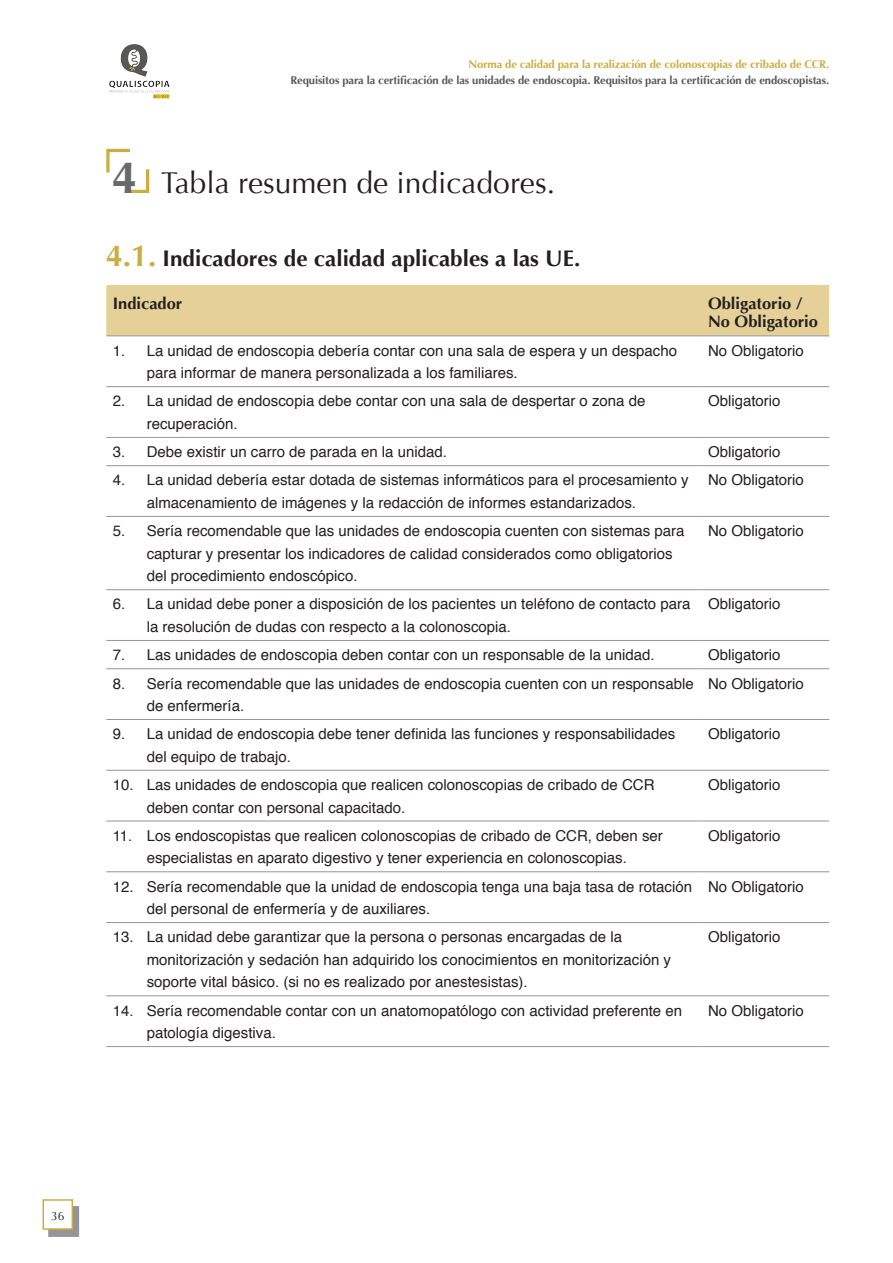
<style>
.page{position:relative;width:893px;height:1263px;background:#fff}
.page>*{position:absolute;margin:0;border:0;box-sizing:border-box;transform-origin:0 0}
.t1{font:30px "Optima";color:#231f20}
.t2{font:700 22.5px "Optima";color:#231f20}
.t3{font:700 16.5px/18.8px "Optima";color:#231f20}
.t4{font:15px/22.5px "Helvetica";color:#231f20}
.t5{font:12px "Optima";color:#231f20}
.t6{font:700 11.25px "Optima";letter-spacing:-.01em;color:#57585a}
.t7{font:700 11.25px "Optima";letter-spacing:-.01em;color:#cdad40}
.s1{font-weight:700;font-size:45px;color:#69696c}
.s2{font-size:30px;color:#cdad40}
</style>
<div class="page">
<div style="left:48px;top:1206px;width:31px;height:31px;background:#939598"></div>
<div style="left:43px;top:1199px;width:30px;height:31px;background:#fff;border:2px solid #cdad40"></div>
<img style="left:109px;top:44px;width:61px;height:55px">
<svg style="left:106px;top:148px;width:44px;height:45px"></svg>
<div style="left:106px;top:285px;width:723px;height:50px;background:#e5d098"></div>
<hr style="left:106px;top:335px;width:596px;height:1px;background:#939598">
<hr style="left:702px;top:335px;width:127px;height:1px;background:#939598">
<hr style="left:106px;top:386px;width:596px;height:1px;background:#939598">
<hr style="left:702px;top:386px;width:127px;height:1px;background:#939598">
<hr style="left:106px;top:437px;width:596px;height:1px;background:#939598">
<hr style="left:702px;top:437px;width:127px;height:1px;background:#939598">
<hr style="left:106px;top:465px;width:596px;height:1px;background:#939598">
<hr style="left:702px;top:465px;width:127px;height:1px;background:#939598">
<hr style="left:106px;top:516px;width:596px;height:1px;background:#939598">
<hr style="left:702px;top:516px;width:127px;height:1px;background:#939598">
<hr style="left:106px;top:589px;width:596px;height:1px;background:#939598">
<hr style="left:702px;top:589px;width:127px;height:1px;background:#939598">
<hr style="left:106px;top:640px;width:596px;height:1px;background:#939598">
<hr style="left:702px;top:640px;width:127px;height:1px;background:#939598">
<hr style="left:106px;top:668px;width:596px;height:1px;background:#939598">
<hr style="left:702px;top:668px;width:127px;height:1px;background:#939598">
<hr style="left:106px;top:719px;width:596px;height:1px;background:#939598">
<hr style="left:702px;top:719px;width:127px;height:1px;background:#939598">
<hr style="left:106px;top:770px;width:596px;height:1px;background:#939598">
<hr style="left:702px;top:770px;width:127px;height:1px;background:#939598">
<hr style="left:106px;top:821px;width:596px;height:1px;background:#939598">
<hr style="left:702px;top:821px;width:127px;height:1px;background:#939598">
<hr style="left:106px;top:871px;width:596px;height:1px;background:#939598">
<hr style="left:702px;top:871px;width:127px;height:1px;background:#939598">
<hr style="left:106px;top:922px;width:596px;height:1px;background:#939598">
<hr style="left:702px;top:922px;width:127px;height:1px;background:#939598">
<hr style="left:106px;top:995px;width:596px;height:1px;background:#939598">
<hr style="left:702px;top:995px;width:127px;height:1px;background:#939598">
<hr style="left:106px;top:1046px;width:596px;height:1px;background:#939598">
<hr style="left:702px;top:1046px;width:127px;height:1px;background:#939598">
<p class="t7" style="left:468px;top:57px;width:362px">Norma de calidad para la realización de colonoscopias de cribado de CCR.</p>
<p class="t6" style="left:290px;top:74px;width:540px">Requisitos para la certificación de las unidades de endoscopia. Requisitos para la certificación de endoscopistas.</p>
<h1 class="t1" style="left:112px;top:165px;width:444px"><span class="s1">4</span> Tabla resumen de indicadores.</h1>
<h2 class="t2" style="left:106px;top:245px;width:475px"><span class="s2">4.1.</span> Indicadores de calidad aplicables a las UE.</h2>
<p class="t3" style="left:113px;top:294px;width:71px">Indicador</p>
<p class="t3" style="left:708px;top:294px;width:112px">Obligatorio /<br>No Obligatorio</p>
<p class="t4" style="left:147px;top:340px;width:532px;text-indent:-34px">1. La unidad de endoscopia debería contar con una sala de espera y un despacho para informar de manera personalizada a los familiares.</p>
<p class="t4" style="left:708px;top:340px;width:97px">No Obligatorio</p>
<p class="t4" style="left:147px;top:390px;width:500px;text-indent:-34px">2. La unidad de endoscopia debe contar con una sala de despertar o zona de recuperación.</p>
<p class="t4" style="left:708px;top:390px;width:74px">Obligatorio</p>
<p class="t4" style="left:113px;top:441px;width:336px">3. Debe existir un carro de parada en la unidad.</p>
<p class="t4" style="left:708px;top:441px;width:74px">Obligatorio</p>
<p class="t4" style="left:147px;top:469px;width:543px;text-indent:-34px">4. La unidad debería estar dotada de sistemas informáticos para el procesamiento y almacenamiento de imágenes y la redacción de informes estandarizados.</p>
<p class="t4" style="left:708px;top:469px;width:97px">No Obligatorio</p>
<p class="t4" style="left:147px;top:520px;width:539px;text-indent:-34px">5. Sería recomendable que las unidades de endoscopia cuenten con sistemas para capturar y presentar los indicadores de calidad considerados como obligatorios del procedimiento endoscópico.</p>
<p class="t4" style="left:708px;top:520px;width:97px">No Obligatorio</p>
<p class="t4" style="left:147px;top:593px;width:545px;text-indent:-34px">6. La unidad debe poner a disposición de los pacientes un teléfono de contacto para la resolución de dudas con respecto a la colonoscopia.</p>
<p class="t4" style="left:708px;top:593px;width:74px">Obligatorio</p>
<p class="t4" style="left:113px;top:644px;width:543px">7. Las unidades de endoscopia deben contar con un responsable de la unidad.</p>
<p class="t4" style="left:708px;top:644px;width:74px">Obligatorio</p>
<p class="t4" style="left:147px;top:672px;width:549px;text-indent:-34px">8. Sería recomendable que las unidades de endoscopia cuenten con un responsable de enfermería.</p>
<p class="t4" style="left:708px;top:672px;width:97px">No Obligatorio</p>
<p class="t4" style="left:147px;top:723px;width:530px;text-indent:-34px">9. La unidad de endoscopia debe tener definida las funciones y responsabilidades del equipo de trabajo.</p>
<p class="t4" style="left:708px;top:723px;width:74px">Obligatorio</p>
<p class="t4" style="left:147px;top:774px;width:509px;text-indent:-34px">10. Las unidades de endoscopia que realicen colonoscopias de cribado de CCR deben contar con personal capacitado.</p>
<p class="t4" style="left:708px;top:774px;width:74px">Obligatorio</p>
<p class="t4" style="left:113px;top:825px;width:552px;text-align:center">11. Los endoscopistas que realicen colonoscopias de cribado de CCR, deben ser especialistas en aparato digestivo y tener experiencia en colonoscopias.</p>
<p class="t4" style="left:708px;top:825px;width:74px">Obligatorio</p>
<p class="t4" style="left:147px;top:875px;width:547px;text-indent:-34px">12. Sería recomendable que la unidad de endoscopia tenga una baja tasa de rotación del personal de enfermería y de auxiliares.</p>
<p class="t4" style="left:708px;top:875px;width:97px">No Obligatorio</p>
<p class="t4" style="left:147px;top:926px;width:526px;text-indent:-34px">13. La unidad debe garantizar que la persona o personas encargadas de la monitorización y sedación han adquirido los conocimientos en monitorización y soporte vital básico. (si no es realizado por anestesistas).</p>
<p class="t4" style="left:708px;top:926px;width:74px">Obligatorio</p>
<p class="t4" style="left:147px;top:999px;width:537px;text-indent:-34px">14. Sería recomendable contar con un anatomopatólogo con actividad preferente en patología digestiva.</p>
<p class="t4" style="left:708px;top:999px;width:97px">No Obligatorio</p>
<p class="t5" style="left:51px;top:1209px;width:15px">36</p>
</div>
